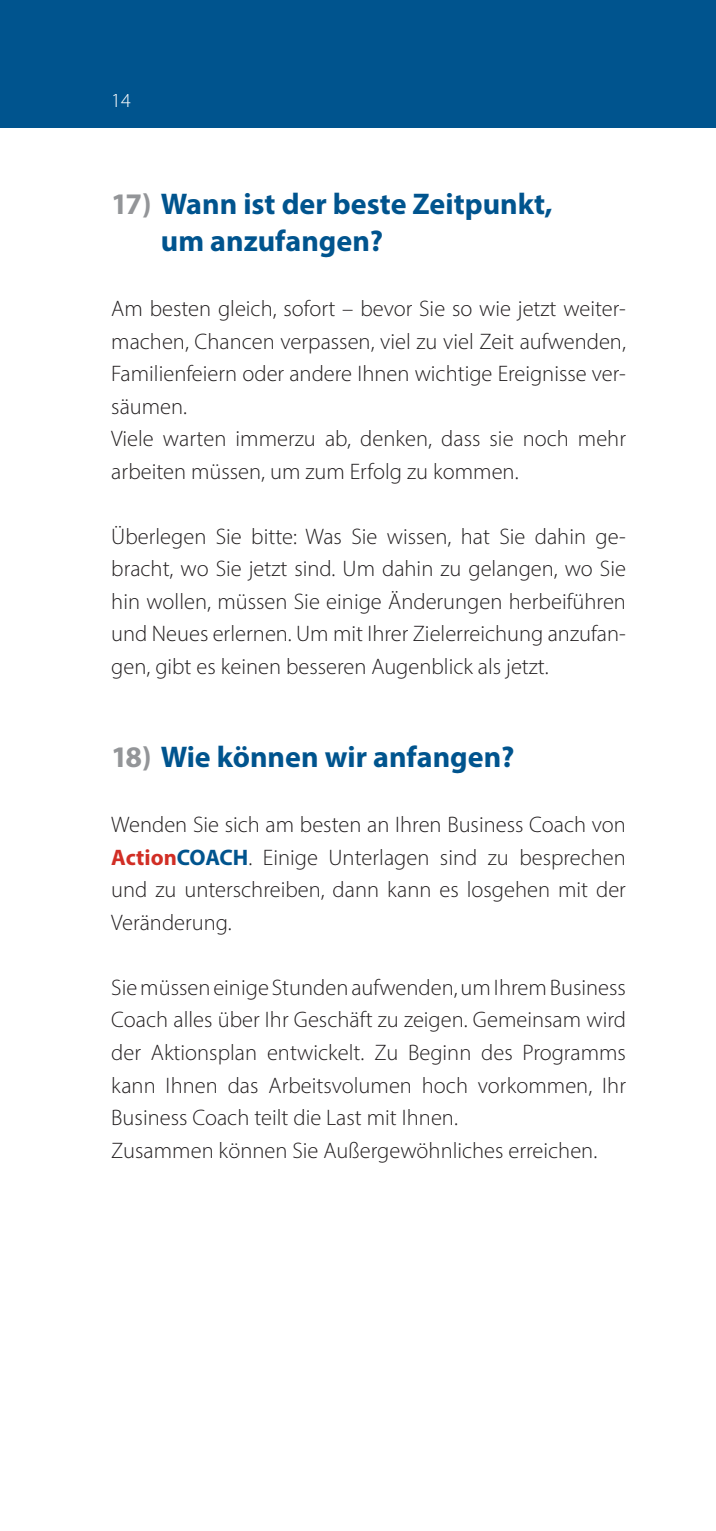
<style>
.page{position:relative;width:716px;height:1531px;background:#fff}
.page>*{position:absolute;margin:0;border:0;box-sizing:border-box;transform-origin:0 0}
.ac_head_13{font:700 30px "Myriad Pro";color:#00548e}
.Absatzformat_1{font:300 22.5px/32.5px "Myriad Pro";color:#231f20;text-align:justify}
.t1{font:300 20px "Myriad Pro";color:#fff}
.s1{color:#939598}
.s2{font-weight:700;color:#d12e25}
.s3{font-weight:700;color:#00548e}
</style>
<div class="page">
<div style="left:0;top:0;width:716px;height:128px;background:#00548e"></div>
<p class="t1" style="left:111px;top:88px;width:21px">14</p>
<p class="ac_head_13" style="left:111px;top:184px;width:443px"><span class="s1">17)</span> Wann ist der beste Zeitpunkt,</p>
<p class="ac_head_13" style="left:161px;top:222px;width:224px">um anzufangen?</p>
<p class="Absatzformat_1" style="left:111px;top:292px;width:516px">Am besten gleich, sofort – bevor Sie so wie jetzt weiter&shy;machen, Chancen verpassen, viel zu viel Zeit aufwenden, Familienfeiern oder andere Ihnen wichtige Ereignisse ver&shy;säumen.</p>
<p class="Absatzformat_1" style="left:111px;top:422px;width:516px">Viele warten immerzu ab, denken, dass sie noch mehr arbeiten müssen, um zum Erfolg zu kommen.</p>
<p class="Absatzformat_1" style="left:111px;top:520px;width:516px">Überlegen Sie bitte: Was Sie wissen, hat Sie dahin ge&shy;bracht, wo Sie jetzt sind. Um dahin zu gelangen, wo Sie hin wollen, müssen Sie einige Änderungen herbeiführen und Neues erlernen. Um mit Ihrer Zielerreichung anzufan&shy;gen, gibt es keinen besseren Augenblick als jetzt.</p>
<p class="ac_head_13" style="left:111px;top:738px;width:405px"><span class="s1">18)</span> Wie können wir anfangen?</p>
<p class="Absatzformat_1" style="left:111px;top:808px;width:516px">Wenden Sie sich am besten an Ihren Business Coach von <span class="s2">Action</span><span class="s3">COACH</span>. Einige Unterlagen sind zu besprechen und zu unterschreiben, dann kann es losgehen mit der Veränderung.</p>
<p class="Absatzformat_1" style="left:111px;top:971px;width:516px">Sie müssen einige Stunden aufwenden, um Ihrem Business Coach alles über Ihr Geschäft zu zeigen. Gemeinsam wird der Aktionsplan entwickelt. Zu Beginn des Programms kann Ihnen das Arbeitsvolumen hoch vorkommen, Ihr Business Coach teilt die Last mit Ihnen.</p>
<p class="Absatzformat_1" style="left:111px;top:1133px;width:487px">Zusammen können Sie Außergewöhnliches erreichen.</p>
</div>
